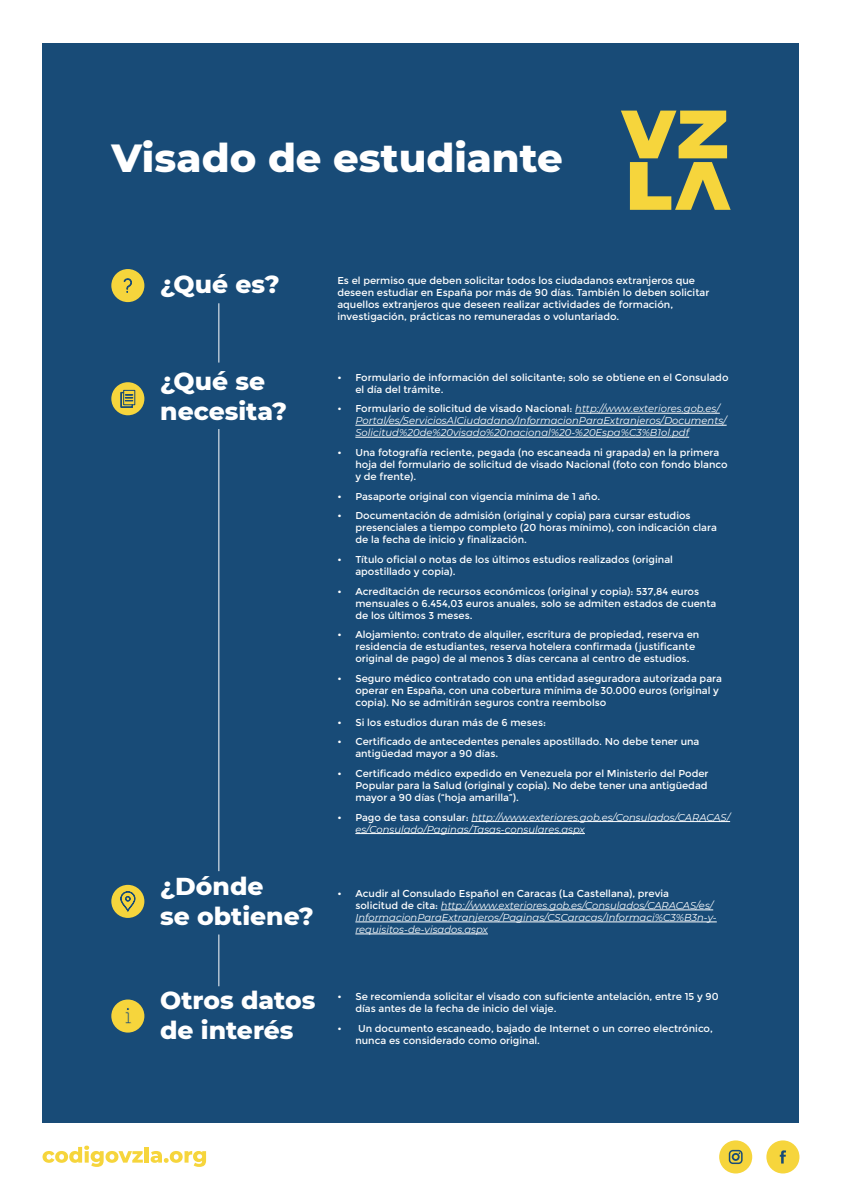
<style>
.page{position:relative;width:842px;height:1191px;background:#fff}
.page>*{position:absolute;margin:0;border:0;box-sizing:border-box;transform-origin:0 0}
.t1{font:800 40px "Montserrat";color:#fff}
.t2{font:800 25px/30px "Montserrat";color:#fff}
.t3{font:10px/12px "Montserrat";color:#fff}
.t4{font:italic 10px/12px "Montserrat";color:#fff}
.s1{font-style:normal}
</style>
<div class="page">
<div style="left:43px;top:43px;width:756px;height:1080px;background:#184b77"></div>
<svg style="left:621px;top:111px;width:110px;height:99px"></svg>
<svg style="left:43px;top:1145px;width:100px;height:21px"></svg>
<hr style="left:145px;top:1147px;width:4px;height:15px;background:#f6d53c">
<svg style="left:151px;top:1151px;width:55px;height:15px"></svg>
<div style="left:766px;top:1140px;width:33px;height:33px;background:#f6d53c;border-radius:50%"></div>
<svg style="left:780px;top:1150px;width:6px;height:13px"></svg>
<div style="left:719px;top:1140px;width:33px;height:33px;background:#f6d53c;border-radius:50%"></div>
<svg style="left:729px;top:1149px;width:14px;height:15px"></svg>
<div style="left:111px;top:885px;width:33px;height:33px;background:#f6d53c;border-radius:50%"></div>
<svg style="left:120px;top:891px;width:16px;height:20px"></svg>
<div style="left:111px;top:382px;width:33px;height:33px;background:#f6d53c;border-radius:50%"></div>
<svg style="left:120px;top:392px;width:13px;height:16px"></svg>
<div style="left:123px;top:390px;width:12px;height:15px;border:1px solid #184b77"></div>
<div style="left:111px;top:269px;width:33px;height:33px;background:#f6d53c;border-radius:50%"></div>
<svg style="left:123px;top:278px;width:9px;height:15px"></svg>
<hr style="left:575px;top:413px;width:145px;height:1px;background:#fff">
<hr style="left:355px;top:425px;width:372px;height:1px;background:#fff">
<hr style="left:355px;top:437px;width:334px;height:1px;background:#fff">
<hr style="left:471px;top:821px;width:259px;height:1px;background:#fff">
<hr style="left:355px;top:833px;width:230px;height:1px;background:#fff">
<hr style="left:441px;top:909px;width:272px;height:1px;background:#fff">
<hr style="left:355px;top:921px;width:362px;height:1px;background:#fff">
<hr style="left:355px;top:933px;width:133px;height:1px;background:#fff">
<hr style="left:218px;top:303px;width:1px;height:59px;background:#fff">
<hr style="left:218px;top:429px;width:1px;height:442px;background:#fff">
<hr style="left:218px;top:934px;width:1px;height:52px;background:#fff">
<div style="left:111px;top:999px;width:33px;height:33px;background:#f6d53c;border-radius:50%"></div>
<svg style="left:125px;top:1008px;width:7px;height:16px"></svg>
<h1 class="t1" style="left:111px;top:129px;width:453px">Visado de estudiante</h1>
<h2 class="t2" style="left:160px;top:268px;width:121px">¿Qué es?</h2>
<h2 class="t2" style="left:160px;top:364px;width:128px">¿Qué se necesita?</h2>
<h2 class="t2" style="left:160px;top:870px;width:155px">¿Dónde<br>se obtiene?</h2>
<p class="t3" style="left:337px;top:275px;width:373px">Es el permiso que deben solicitar todos los ciudadanos extranjeros que deseen estudiar en España por más de 90 días. También lo deben solicitar aquellos extranjeros que deseen realizar actividades de formación, investigación, prácticas no remuneradas o voluntariado.</p>
<p class="t3" style="left:355px;top:371px;width:375px;text-indent:-18px">• Formulario de información del solicitante; solo se obtiene en el Consulado el día del trámite.</p>
<p class="t4" style="left:355px;top:402px;width:373px;text-indent:-18px"><span class="s1">• Formulario de solicitud de visado Nacional:</span> http://www.exteriores.gob.es/<br>Portal/es/ServiciosAlCiudadano/InformacionParaExtranjeros/Documents/<br>Solicitud%20de%20visado%20nacional%20-%20Espa%C3%B1ol.pdf</p>
<p class="t3" style="left:355px;top:447px;width:374px;text-indent:-18px">• Una fotografía reciente, pegada (no escaneada ni grapada) en la primera hoja del formulario de solicitud de visado Nacional (foto con fondo blanco y de frente).</p>
<p class="t3" style="left:337px;top:490px;width:264px">• Pasaporte original con vigencia mínima de 1 año.</p>
<p class="t3" style="left:355px;top:510px;width:363px;text-indent:-18px">• Documentación de admisión (original y copia) para cursar estudios presenciales a tiempo completo (20 horas mínimo), con indicación clara de la fecha de inicio y finalización.</p>
<p class="t3" style="left:355px;top:554px;width:319px;text-indent:-18px">• Título oficial o notas de los últimos estudios realizados (original apostillado y copia).</p>
<p class="t3" style="left:355px;top:585px;width:363px;text-indent:-18px">• Acreditación de recursos económicos (original y copia): 537,84 euros mensuales o 6.454,03 euros anuales, solo se admiten estados de cuenta de los últimos 3 meses.</p>
<p class="t3" style="left:355px;top:629px;width:345px;text-indent:-18px">• Alojamiento: contrato de alquiler, escritura de propiedad, reserva en residencia de estudiantes, reserva hotelera confirmada (justificante original de pago) de al menos 3 días cercana al centro de estudios.</p>
<p class="t3" style="left:355px;top:672px;width:368px;text-indent:-18px">• Seguro médico contratado con una entidad aseguradora autorizada para operar en España, con una cobertura mínima de 30.000 euros (original y copia). No se admitirán seguros contra reembolso</p>
<p class="t3" style="left:337px;top:716px;width:210px">• Si los estudios duran más de 6 meses:</p>
<p class="t3" style="left:355px;top:736px;width:346px;text-indent:-18px">• Certificado de antecedentes penales apostillado. No debe tener una antigüedad mayor a 90 días.</p>
<p class="t3" style="left:355px;top:767px;width:355px;text-align:justify;text-indent:-18px">• Certificado médico expedido en Venezuela por el Ministerio del Poder Popular para la Salud (original y copia). No debe tener una antigüedad mayor a 90 días (“hoja amarilla”).</p>
<p class="t4" style="left:355px;top:811px;width:376px;text-indent:-18px"><span class="s1">• Pago de tasa consular:</span> http://www.exteriores.gob.es/Consulados/CARACAS/ es/Consulado/Paginas/Tasas-consulares.aspx</p>
<p class="t4" style="left:355px;top:887px;width:363px;text-indent:-18px"><span class="s1">• Acudir al Consulado Español en Caracas (La Castellana), previa<br>solicitud de cita:</span> http://www.exteriores.gob.es/Consulados/CARACAS/es/ InformacionParaExtranjeros/Paginas/CSCaracas/Informaci%C3%B3n-y&shy;requisitos-de-visados.aspx</p>
<h2 class="t2" style="left:160px;top:983px;width:157px">Otros datos de interés</h2>
<p class="t3" style="left:355px;top:990px;width:365px;text-indent:-18px">• Se recomienda solicitar el visado con suficiente antelación, entre 15 y 90 días antes de la fecha de inicio del viaje.</p>
<p class="t3" style="left:355px;top:1022px;width:359px;text-indent:-18px">• Un documento escaneado, bajado de Internet o un correo electrónico, nunca es considerado como original.</p>
</div>
